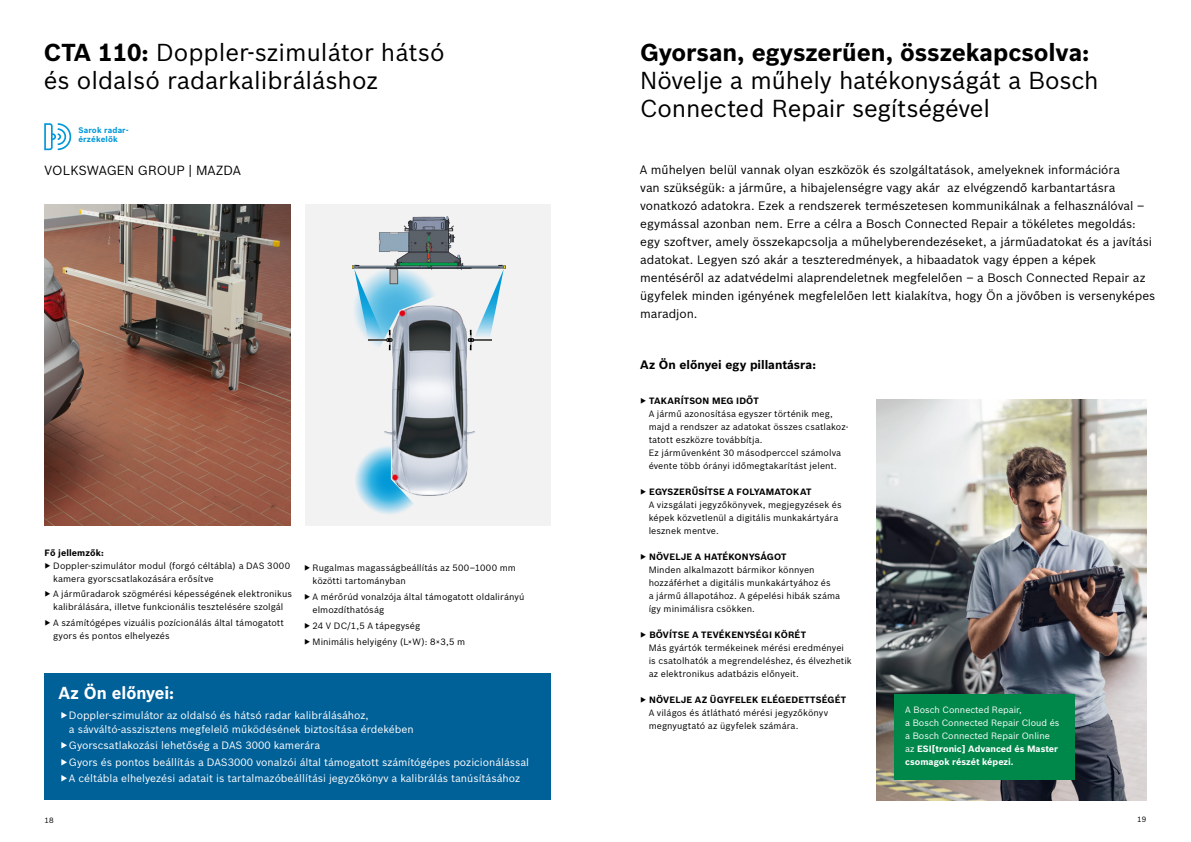
<style>
.page{position:relative;width:1191px;height:842px;background:#fff}
.page>*{position:absolute;margin:0;border:0;box-sizing:border-box;transform-origin:0 0}
.Headlines_Reg_24_28{font:24px/28px "Bosch Sans";color:#000}
.Headlines_Reg_24_28-2{font:700 24px "Bosch Sans";letter-spacing:-.005em;color:#000}
.Headlines_Light_19_23_weiss{font:700 17px "Bosch Sans";color:#fff;scale:.96 1}
.Copy_2_4___4_8_M_reg{font:13px "Bosch Sans";color:#000}
.Fließtext_Light_10_12{font:12px/18px "Bosch Sans";letter-spacing:-.005em;color:#000}
.Headlines_Reg_24_28-3{font:700 12px "Bosch Sans";color:#000}
.t1{font:10.5px/13.6px "Bosch Sans";color:#fff}
.Copy_2_4___4_8_M_reg-2{font:9px/13px "Bosch Sans";letter-spacing:.01em;color:#000}
.Copy_2_4___4_8_M_reg-3{font:700 9px "Bosch Sans";letter-spacing:.015em;color:#000}
.t2{font:9px/13px "Bosch Sans";color:#fff}
.Headlines_Light_19_23_weiss-2{font:700 8px "Bosch Sans";letter-spacing:.02em;color:#0098d7}
.t3{font:7.5px "Bosch Sans";color:#000}
.s1{font-weight:700}
.s2{font-style:italic}
.s3{font-weight:400;font-style:italic}
</style>
<div class="page">
<div style="left:45px;top:673px;width:506px;height:127px;background:#006098"></div>
<img style="left:45px;top:204px;width:245px;height:322px">
<svg style="left:44px;top:123px;width:27px;height:27px"></svg>
<div style="left:305px;top:204px;width:246px;height:322px;background:#f2f2f3"></div>
<img style="left:384px;top:306px;width:91px;height:190px">
<img style="left:353px;top:216px;width:152px;height:54px">
<svg style="left:355px;top:443px;width:61px;height:71px"></svg>
<svg style="left:468px;top:269px;width:36px;height:81px"></svg>
<svg style="left:352px;top:267px;width:86px;height:84px"></svg>
<img style="left:877px;top:400px;width:269px;height:400px">
<div style="left:894px;top:695px;width:180px;height:85px;background:#00884b"></div>
<p class="Headlines_Reg_24_28" style="left:44px;top:38px;width:402px"><span class="s1">CTA 110:</span> Doppler-szimulátor hátsó</p>
<p class="Headlines_Reg_24_28" style="left:44px;top:66px;width:336px">és oldalsó radarkalibráláshoz</p>
<p class="Headlines_Light_19_23_weiss-2" style="left:78px;top:125px;width:51px">Sarok radar-</p>
<p class="Headlines_Light_19_23_weiss-2" style="left:78px;top:135px;width:41px">érzékelők</p>
<p class="Copy_2_4___4_8_M_reg" style="left:45px;top:162px;width:198px">VOLKSWAGEN GROUP | MAZDA</p>
<p class="Copy_2_4___4_8_M_reg-3" style="left:45px;top:547px;width:61px">Fő jellemzők:</p>
<p class="Copy_2_4___4_8_M_reg-2" style="left:53px;top:559px;width:238px;text-indent:-9px"><span class="s2">▶</span> Doppler-szimulátor modul (forgó céltábla) a DAS 3000 kamera gyorscsatlakozására erősítve</p>
<p class="Copy_2_4___4_8_M_reg-2" style="left:45px;top:588px;width:249px;text-align:center"><span class="s2">▶</span> A járműradarok szögmérési képességének elektronikus kalibrálására, illetve funkcionális tesztelésére szolgál</p>
<p class="Copy_2_4___4_8_M_reg-2" style="left:53px;top:616px;width:232px;text-indent:-9px"><span class="s2">▶</span> A számítógépes vizuális pozícionálás által támogatott gyors és pontos elhelyezés</p>
<p class="Copy_2_4___4_8_M_reg-2" style="left:312px;top:562px;width:205px;text-indent:-9px"><span class="s2">▶</span> Rugalmas magasságbeállítás az 500–1000 mm közötti tartományban</p>
<p class="Copy_2_4___4_8_M_reg-2" style="left:312px;top:590px;width:213px;text-indent:-9px"><span class="s2">▶</span> A mérőrúd vonalzója által támogatott oldalirányú elmozdíthatóság</p>
<p class="Copy_2_4___4_8_M_reg-2" style="left:304px;top:619px;width:118px"><span class="s2">▶</span> 24 V DC/1,5 A tápegység</p>
<p class="Copy_2_4___4_8_M_reg-2" style="left:304px;top:635px;width:163px"><span class="s2">▶</span> Minimális helyigény (L×W): 8×3,5 m</p>
<p class="Headlines_Light_19_23_weiss" style="left:58px;top:682px;width:122px">Az Ön előnyei:</p>
<p class="t1" style="left:69px;top:708px;width:346px;text-indent:-9px"><span class="s2">▶</span>Doppler-szimulátor az oldalsó és hátsó radar kalibrálásához,<br>a sávváltó-asszisztens megfelelő működésének biztosítása érdekében</p>
<p class="t1" style="left:60px;top:739px;width:261px"><span class="s2">▶</span>Gyorscsatlakozási lehetőség a DAS 3000 kamerára</p>
<p class="t1" style="left:60px;top:755px;width:470px"><span class="s2">▶</span>Gyors és pontos beállítás a DAS3000 vonalzói által támogatott számítógépes pozicionálással</p>
<p class="t1" style="left:60px;top:771px;width:461px"><span class="s2">▶</span>A céltábla elhelyezési adatait is tartalmazóbeállítási jegyzőkönyv a kalibrálás tanúsításához</p>
<p class="Headlines_Reg_24_28-2" style="left:640px;top:38px;width:451px">Gyorsan, egyszerűen, összekapcsolva:</p>
<p class="Headlines_Reg_24_28" style="left:640px;top:66px;width:460px">Növelje a műhely hatékonyságát a Bosch<br>Connected Repair segítségével</p>
<p class="Fließtext_Light_10_12" style="left:639px;top:161px;width:517px">A műhelyen belül vannak olyan eszközök és szolgáltatások, amelyeknek információra<br>van szükségük: a járműre, a hibajelenségre vagy akár az elvégzendő karbantartásra vonatkozó adatokra. Ezek a rendszerek természetesen kommunikálnak a felhasználóval – egymással azonban nem. Erre a célra a Bosch Connected Repair a tökéletes megoldás: egy szoftver, amely összekapcsolja a műhelyberendezéseket, a járműadatokat és a javítási adatokat. Legyen szó akár a teszteredmények, a hibaadatok vagy éppen a képek mentéséről az adatvédelmi alaprendeletnek megfelelően – a Bosch Connected Repair az ügyfelek minden igényének megfelelően lett kialakítva, hogy Ön a jövőben is versenyképes maradjon.</p>
<p class="Headlines_Reg_24_28-3" style="left:640px;top:357px;width:177px">Az Ön előnyei egy pillantásra:</p>
<p class="Copy_2_4___4_8_M_reg-3" style="left:640px;top:395px;width:120px"><span class="s3">▶</span> TAKARÍTSON MEG IDŐT</p>
<p class="Copy_2_4___4_8_M_reg-2" style="left:648px;top:407px;width:201px">A jármű azonosítása egyszer történik meg, majd a rendszer az adatokat összes csatlakoz&shy;tatott eszközre továbbítja.</p>
<p class="Copy_2_4___4_8_M_reg-2" style="left:648px;top:446px;width:194px">Ez járművenként 30 másodperccel számolva évente több órányi időmegtakarítást jelent.</p>
<p class="Copy_2_4___4_8_M_reg-3" style="left:640px;top:486px;width:173px"><span class="s3">▶</span> EGYSZERŰSÍTSE A FOLYAMATOKAT</p>
<p class="Copy_2_4___4_8_M_reg-2" style="left:648px;top:498px;width:194px">A vizsgálati jegyzőkönyvek, megjegyzések és képek közvetlenül a digitális munkakártyára lesznek mentve.</p>
<p class="Copy_2_4___4_8_M_reg-3" style="left:640px;top:551px;width:148px"><span class="s3">▶</span> NÖVELJE A HATÉKONYSÁGOT</p>
<p class="Copy_2_4___4_8_M_reg-2" style="left:648px;top:563px;width:193px">Minden alkalmazott bármikor könnyen hozzáférhet a digitális munkakártyához és<br>a jármű állapotához. A gépelési hibák száma így minimálisra csökken.</p>
<p class="Copy_2_4___4_8_M_reg-3" style="left:640px;top:629px;width:167px"><span class="s3">▶</span> BŐVÍTSE A TEVÉKENYSÉGI KÖRÉT</p>
<p class="Copy_2_4___4_8_M_reg-2" style="left:648px;top:641px;width:205px">Más gyártók termékeinek mérési eredményei is csatolhatók a megrendeléshez, és élvezhetik az elektronikus adatbázis előnyeit.</p>
<p class="Copy_2_4___4_8_M_reg-3" style="left:640px;top:694px;width:208px"><span class="s3">▶</span> NÖVELJE AZ ÜGYFELEK ELÉGEDETTSÉGÉT</p>
<p class="Copy_2_4___4_8_M_reg-2" style="left:648px;top:706px;width:181px">A világos és átlátható mérési jegyzőkönyv megnyugtató az ügyfelek számára.</p>
<p class="t2" style="left:905px;top:703px;width:156px">A Bosch Connected Repair,<br>a Bosch Connected Repair Cloud és a Bosch Connected Repair Online az <span class="s1">ESI[tronic] Advanced és Master csomagok részét képezi.</span></p>
<p class="t3" style="left:45px;top:815px;width:11px">18</p>
<p class="t3" style="left:1137px;top:815px;width:11px">19</p>
</div>
